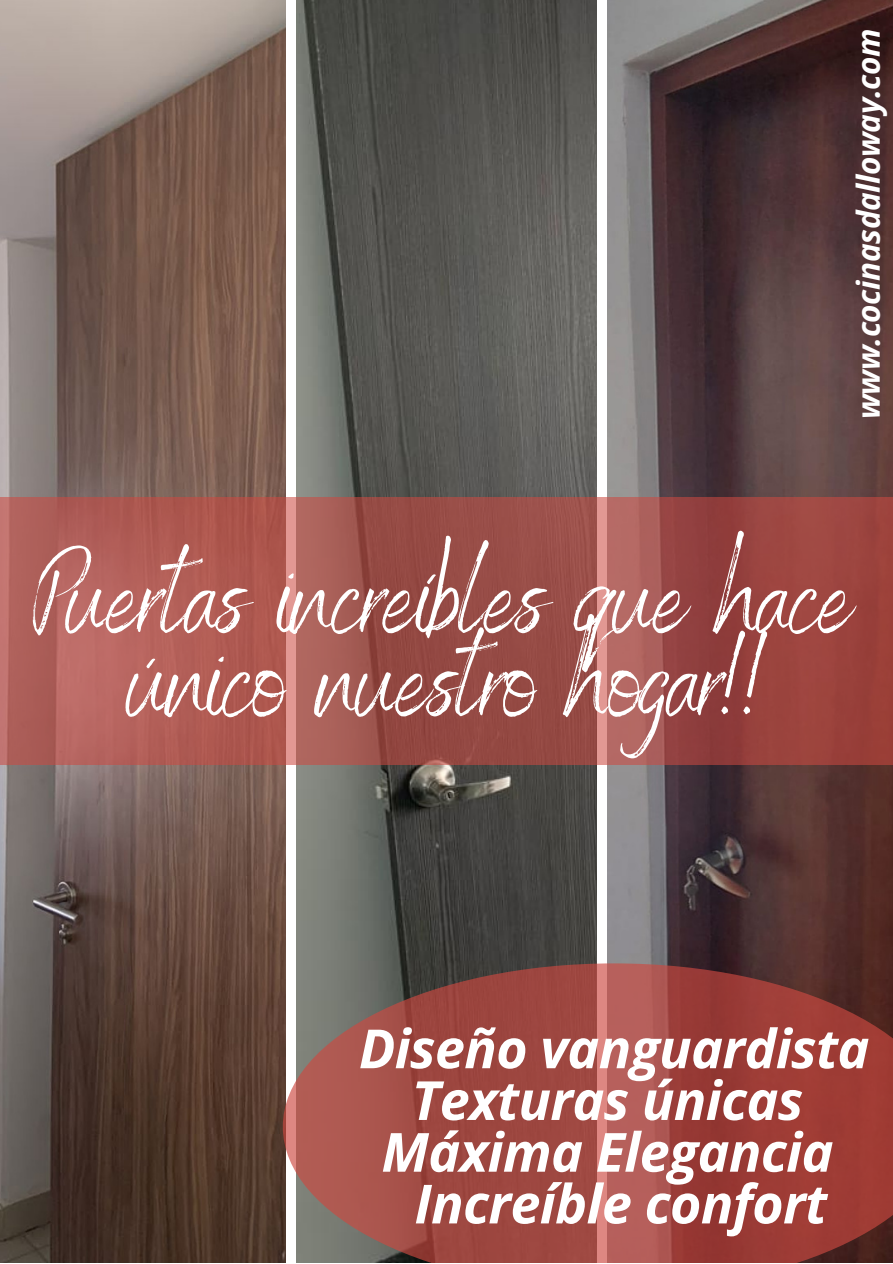
<style>
.page{position:relative;width:893px;height:1264px;background:#fff}
.page>*{position:absolute;margin:0;border:0;box-sizing:border-box;transform-origin:0 0}
.t1{font:115.35px/83.2px "Benedict";letter-spacing:-.015em;color:#fff;text-align:center}
.t2{font:italic 700 54px/51.8px "Open Sans";letter-spacing:-.015em;color:#fff;text-align:center}
.t3{font:italic 700 31.5px "Open Sans";letter-spacing:-.015em;color:#fff}
</style>
<div class="page">
<img style="left:297px;top:0;width:299px;height:963px">
<img style="left:607px;top:0;width:285px;height:963px">
<img style="left:0;top:0;width:286px;height:1262px">
<svg style="left:0;top:497px;width:892px;height:268px;background:#a4534e"></svg>
<svg style="left:283px;top:963px;width:609px;height:299px;background:#9b4c46"></svg>
<p class="t3" style="left:846px;top:419px;width:392px;rotate:-90deg">www.cocinasdalloway.com</p>
<h1 class="t1" style="left:33px;top:548px;width:821px">Puertas increíbles que hace único nuestro hogar!!</h1>
<p class="t2" style="left:359px;top:1021px;width:512px">Diseño vanguardista<br>Texturas únicas<br>Máxima Elegancia<br>Increíble confort</p>
</div>
